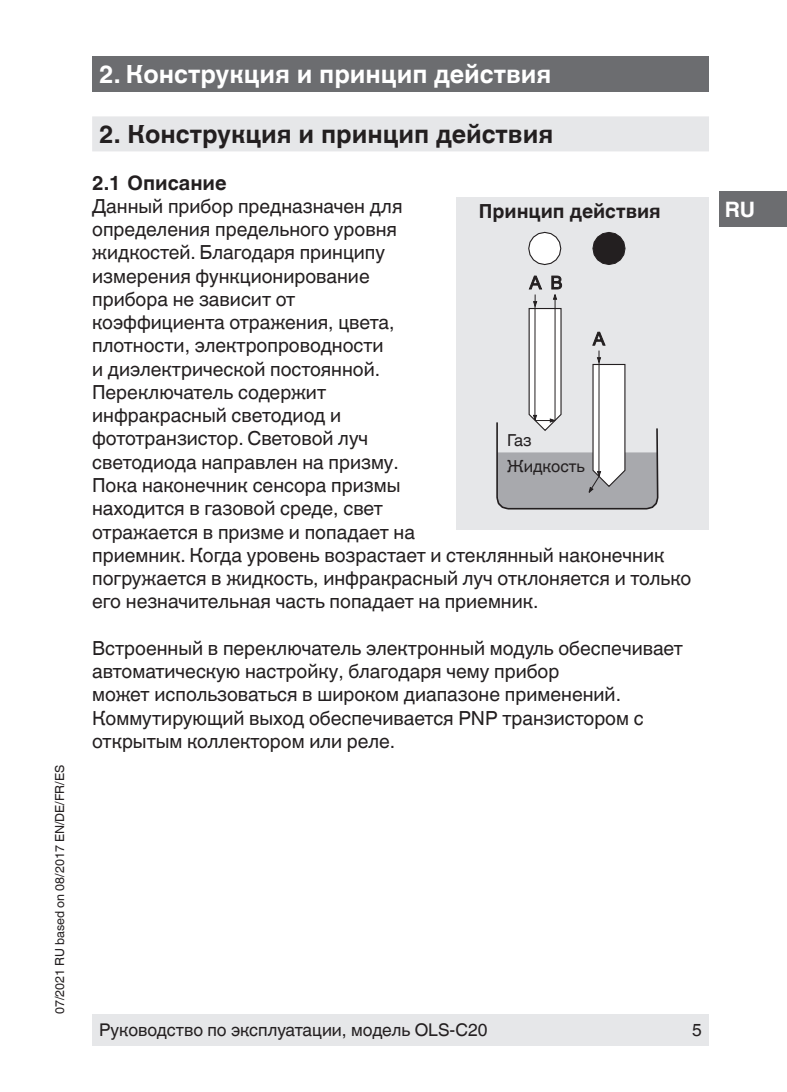
<style>
.page{position:relative;width:787px;height:1092px;background:#fff}
.page>*{position:absolute;margin:0;border:0;box-sizing:border-box;transform-origin:0 0}
.t1{font:700 25px "Helvetica World";color:#231f20}
.t2{font:700 25px "Helvetica World";color:#fff}
.t3{font:700 21.25px "Helvetica World";color:#fff}
.t4{font:700 20px "Helvetica World";color:#231f20}
.t5{font:19.5px/23.2px "Helvetica World";color:#231f20}
.t6{font:700 19.5px "Helvetica World";color:#231f20}
.t7{font:17.5px "Helvetica World";color:#231f20}
.t8{font:16.5px/26.5px "Helvetica World";color:#231f20}
.t9{font:12.5px "Helvetica World";color:#231f20}
</style>
<div class="page">
<div style="left:92px;top:1013px;width:617px;height:32px;background:#e6e7e9"></div>
<div style="left:719px;top:191px;width:68px;height:36px;background:#6c6d70"></div>
<div style="left:92px;top:57px;width:617px;height:35px;background:#6c6d70"></div>
<div style="left:92px;top:116px;width:617px;height:35px;background:#e6e7e9"></div>
<div style="left:456px;top:197px;width:253px;height:332px;background:#e6e7e9"></div>
<svg style="left:528px;top:232px;width:34px;height:34px"></svg>
<svg style="left:592px;top:232px;width:34px;height:33px"></svg>
<svg style="left:496px;top:276px;width:163px;height:234px"></svg>
<p class="t9" style="left:53px;top:1013px;width:251px;rotate:-90deg">07/2021 RU based on 08/2017 EN/DE/FR/ES</p>
<p class="t2" style="left:99px;top:60px;width:454px">2. Конструкция и принцип действия</p>
<p class="t1" style="left:99px;top:119px;width:455px">2. Конструкция и принцип действия</p>
<p class="t4" style="left:92px;top:171px;width:136px">2.1 Описание</p>
<p class="t5" style="left:92px;top:194px;width:600px">Данный прибор предназначен для<br>определения предельного уровня<br>жидкостей. Благодаря принципу<br>измерения функционирование<br>прибора не зависит от<br>коэффициента отражения, цвета,<br>плотности, электропроводности<br>и диэлектрической постоянной.<br>Переключатель содержит<br>инфракрасный светодиод и<br>фототранзистор. Световой луч<br>светодиода направлен на призму.<br>Пока наконечник сенсора призмы<br>находится в газовой среде, свет<br>отражается в призме и попадает на<br>приемник. Когда уровень возрастает и стеклянный наконечник погружается в жидкость, инфракрасный луч отклоняется и только его незначительная часть попадает на приемник.</p>
<p class="t5" style="left:92px;top:636px;width:592px">Встроенный в переключатель электронный модуль обеспечивает автоматическую настройку, благодаря чему прибор<br>может использоваться в широком диапазоне применений.<br>Коммутирующий выход обеспечивается PNP транзистором с открытым коллектором или реле.</p>
<p class="t6" style="left:479px;top:200px;width:183px">Принцип действия</p>
<p class="t8" style="left:507px;top:427px;width:79px">Газ<br>Жидкость</p>
<p class="t3" style="left:725px;top:197px;width:32px">RU</p>
<p class="t7" style="left:99px;top:1019px;width:390px">Руководство по эксплуатации, модель OLS-C20</p>
<p class="t7" style="left:692px;top:1019px;width:11px">5</p>
</div>
